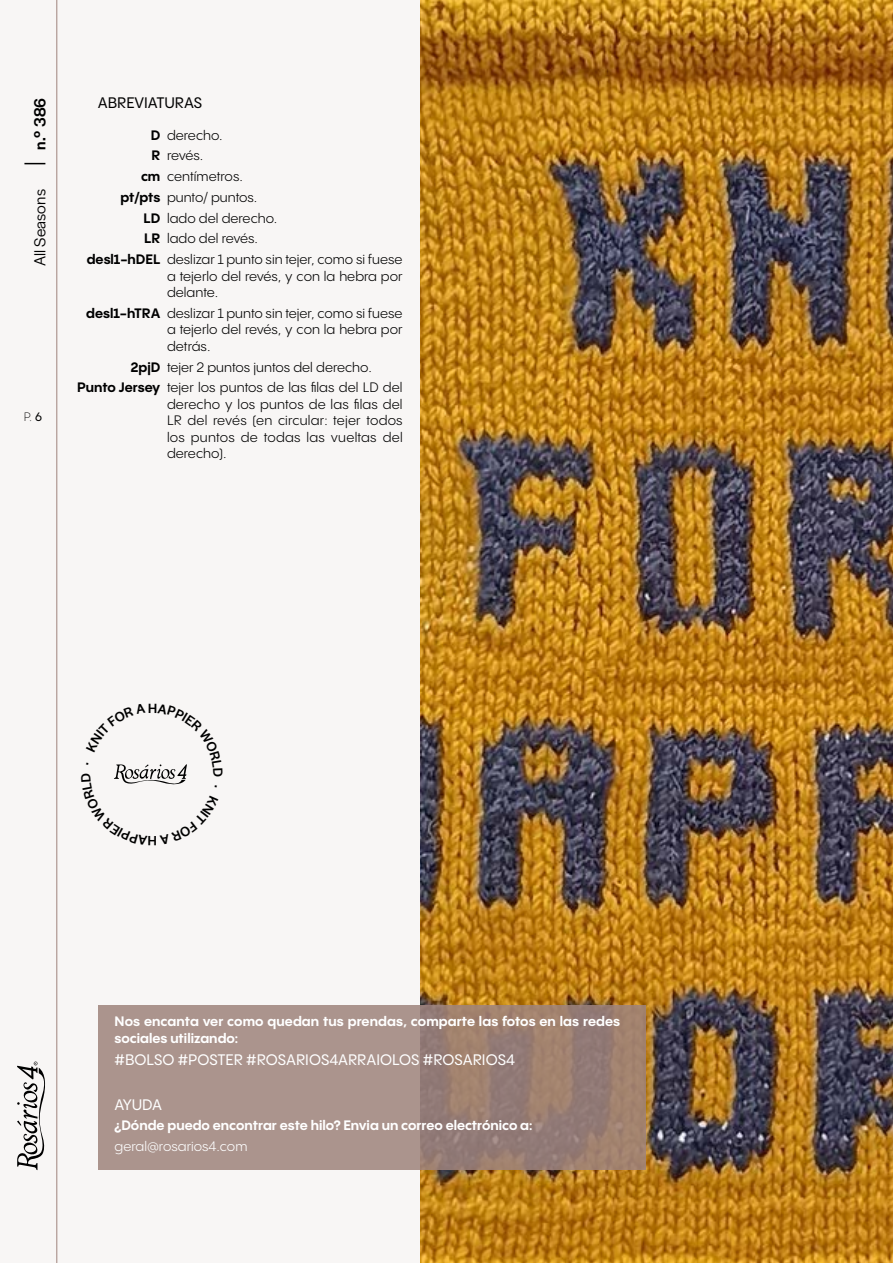
<style>
.page{position:relative;width:893px;height:1263px;background:#f8f6f5}
.page>*{position:absolute;margin:0;border:0;box-sizing:border-box;transform-origin:0 0}
.t1{font:16.5px "Halyard Display";letter-spacing:.01em;color:#000}
.t2{font:500 16.5px "Halyard Display";color:#000}
.t3{font:500 15px "PP Pangram Sans";color:#fff}
.t4{font:500 15px "PP Pangram Sans";color:#000}
.t5{font:500 13.8px "Halyard Display";color:#000}
.t6{font:13.5px/20.7px "PP Pangram Sans";color:#000}
.t7{font:700 13.5px/16.5px "PP Pangram Sans";color:#fff}
.t8{font:700 13.5px/20.7px "PP Pangram Sans";color:#000;text-align:right}
.t9{font:13.5px "PP Pangram Sans";color:#fff}
.t10{font:300 12px "PP Pangram Sans";color:#000}
.s1{font-weight:500}
</style>
<div class="page">
<img style="left:421px;top:0;width:471px;height:1263px">
<svg style="left:98px;top:1005px;width:547px;height:164px;background:#a38a82"></svg>
<svg style="left:892px;top:0;width:1px;height:1263px"></svg>
<svg style="left:17px;top:1061px;width:28px;height:109px"></svg>
<svg style="left:24px;top:163px;width:21px;height:1px"></svg>
<hr style="left:57px;top:0;width:1px;height:1263px;background:#9f847d">
<svg style="left:114px;top:764px;width:73px;height:21px"></svg>
<p class="t2" style="left:28px;top:150px;width:54px;rotate:-90deg">n.º 386</p>
<p class="t1" style="left:28px;top:266px;width:79px;rotate:-90deg">All Seasons</p>
<p class="t10" style="left:24px;top:409px;width:20px">P. <span class="s1">6</span></p>
<p class="t4" style="left:98px;top:94px;width:106px">ABREVIATURAS</p>
<p class="t8" style="left:87px;top:124px;width:75px">D<br>R<br>cm<br>pt/pts<br>LD<br>LR desl1-hDEL</p>
<p class="t6" style="left:167px;top:124px;width:237px">derecho.<br>revés.<br>centímetros.<br>punto/ puntos.<br>lado del derecho.<br>lado del revés.<br>deslizar 1 punto sin tejer, como si fuese</p>
<p class="t6" style="left:167px;top:267px;width:237px;line-height:16.5px">a tejerlo del revés, y con la hebra por delante.</p>
<p class="t6" style="left:167px;top:305px;width:237px;line-height:16.5px;text-align:justify">deslizar 1 punto sin tejer, como si fuese a tejerlo del revés, y con la hebra por detrás.</p>
<p class="t6" style="left:167px;top:356px;width:237px">tejer 2 puntos juntos del derecho.<br>tejer los puntos de las filas del LD del</p>
<p class="t6" style="left:167px;top:396px;width:237px;line-height:16.5px;text-align:justify">derecho y los puntos de las filas del LR del revés (en circular: tejer todos los puntos de todas las vueltas del derecho).</p>
<p class="t8" style="left:86px;top:302px;width:76px">desl1-hTRA</p>
<p class="t8" style="left:77px;top:356px;width:85px">2pjD<br>Punto Jersey</p>
<p class="t5" style="left:148px;top:698px;width:11px">H</p>
<p class="t5" style="left:157px;top:850px;width:11px;rotate:-180deg">H</p>
<p class="t7" style="left:115px;top:1013px;width:507px">Nos encanta ver como quedan tus prendas, comparte las fotos en las redes sociales utilizando:</p>
<p class="t3" style="left:115px;top:1051px;width:402px">#BOLSO #POSTER #ROSARIOS4ARRAIOLOS #ROSARIOS4</p>
<p class="t3" style="left:115px;top:1095px;width:49px">AYUDA</p>
<p class="t7" style="left:115px;top:1117px;width:419px">¿Dónde puedo encontrar este hilo? Envia un correo electrónico a:</p>
<p class="t9" style="left:115px;top:1138px;width:134px">geral@rosarios4.com</p>
</div>
